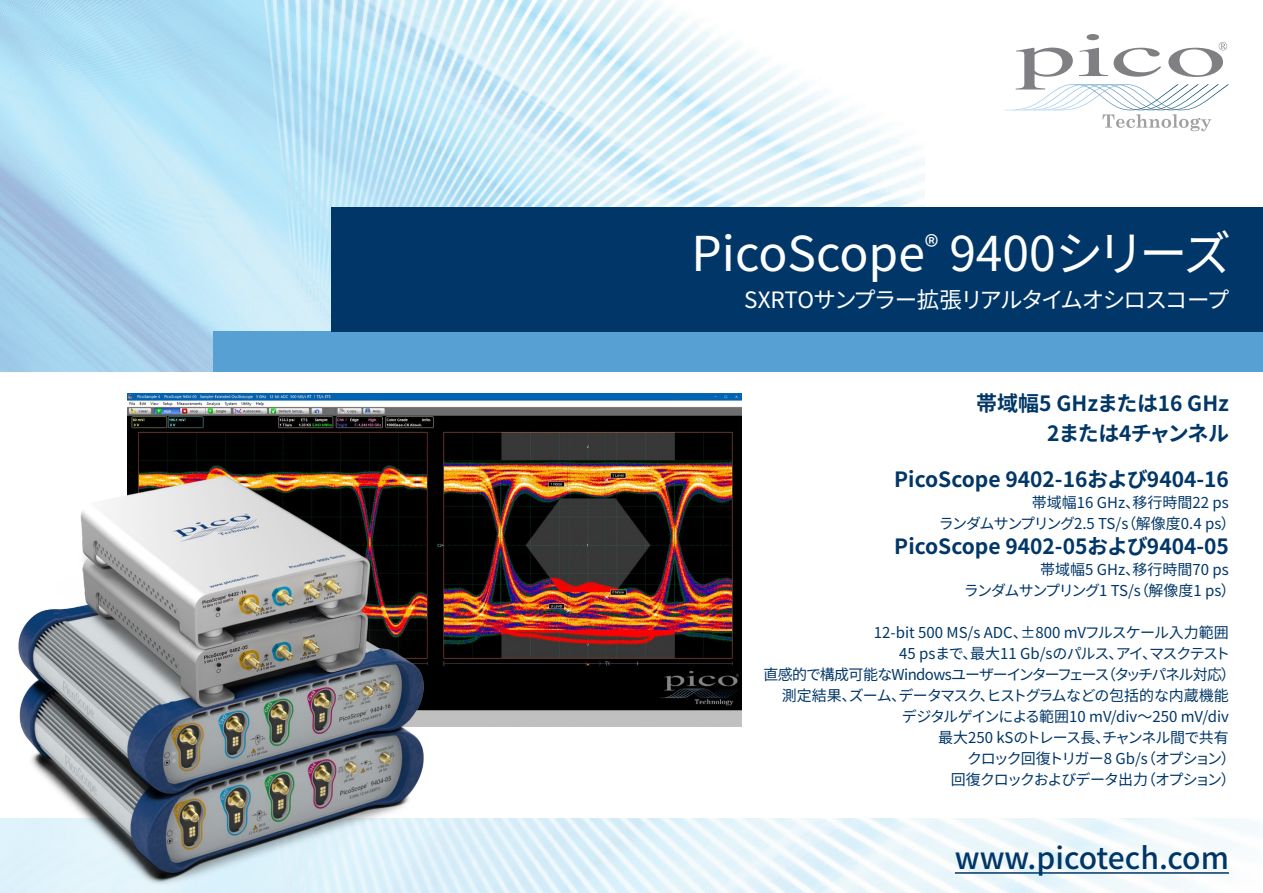
<style>
.page{position:relative;width:1263px;height:893px;background:#fff}
.page>*{position:absolute;margin:0;border:0;box-sizing:border-box;transform-origin:0 0}
.t1{font:48px "Noto Sans CJ Kjp";color:#fff}
.t2{font:500 30px "Noto Sans CJ Kjp";color:#003768}
.t3{font:22.5px "Noto Sans CJ Kjp";letter-spacing:-.07em;color:#fff}
.t4{font:700 21px/29.4px "Noto Sans CJ Kjp";color:#003768;text-align:right}
.t5{font:15px/21px "Noto Sans CJ Kjp";color:#003768}
.t6{font:15px "Noto Sans CJ Kjp";letter-spacing:-.04em;color:#003768}
.t7{font:15px "Noto Sans CJ Kjp";letter-spacing:-.065em;color:#003768}
.t8{font:15px "Noto Sans CJ Kjp";letter-spacing:-.01em;color:#003768}
.t9{font:15px "Noto Sans CJ Kjp";letter-spacing:-.06em;color:#003768}
.t10{font:15px "Noto Sans CJ Kjp";letter-spacing:-.115em;color:#003768}
.t11{font:15px "Noto Sans CJ Kjp";letter-spacing:-.075em;color:#003768}
</style>
<div class="page">
<img style="left:499px;top:819px;width:760px;height:74px">
<img style="left:0;top:0;width:925px;height:371px">
<div style="left:213px;top:331px;width:1050px;height:40px;background:#56a0d3"></div>
<div style="left:332px;top:207px;width:931px;height:125px;background:#003768"></div>
<hr style="left:955px;top:872px;width:274px;height:2px;background:#003768">
<img style="left:127px;top:393px;width:614px;height:333px">
<svg style="left:1005px;top:34px;width:224px;height:97px"></svg>
<img style="left:0;top:431px;width:499px;height:462px">
<h1 class="t1" style="left:692px;top:226px;width:541px">PicoScope<sup>®</sup> 9400シリーズ</h1>
<h3 class="t3" style="left:744px;top:287px;width:487px">SXRTOサンプラー拡張リアルタイムオシロスコープ</h3>
<h3 class="t4" style="left:976px;top:389px;width:254px">帯域幅5 GHzまたは16 GHz<br>2または4チャンネル</h3>
<h3 class="t4" style="left:894px;top:465px;width:336px">PicoScope 9402-16および9404-16</h3>
<p class="t5" style="left:939px;top:492px;width:298px;text-indent:93px">帯域幅16 GHz、移行時間22 psランダムサンプリング2.5 TS/s（解像度0.4 ps）</p>
<h3 class="t4" style="left:894px;top:532px;width:336px">PicoScope 9402-05および9404-05</h3>
<p class="t5" style="left:964px;top:559px;width:273px;text-indent:76px">帯域幅5 GHz、移行時間70 psランダムサンプリング1 TS/s（解像度1 ps）</p>
<p class="t5" style="left:874px;top:622px;width:357px">12-bit 500 MS/s ADC、±800 mVフルスケール入力範囲</p>
<p class="t9" style="left:899px;top:645px;width:332px">45 psまで、最大11 Gb/sのパルス、アイ、マスクテスト</p>
<p class="t7" style="left:763px;top:666px;width:474px">直感的で構成可能なWindowsユーザーインターフェース（タッチパネル対応）</p>
<p class="t6" style="left:782px;top:687px;width:449px">測定結果、ズーム、データマスク、ヒストグラムなどの包括的な内蔵機能</p>
<p class="t8" style="left:902px;top:708px;width:329px">デジタルゲインによる範囲10 mV/div～250 mV/div</p>
<p class="t6" style="left:938px;top:729px;width:292px">最大250 kSのトレース長、チャンネル間で共有</p>
<p class="t10" style="left:967px;top:750px;width:270px">クロック回復トリガー8 Gb/s（オプション）</p>
<p class="t11" style="left:951px;top:771px;width:287px">回復クロックおよびデータ出力（オプション）</p>
<h2 class="t2" style="left:955px;top:841px;width:276px">www.picotech.com</h2>
</div>
